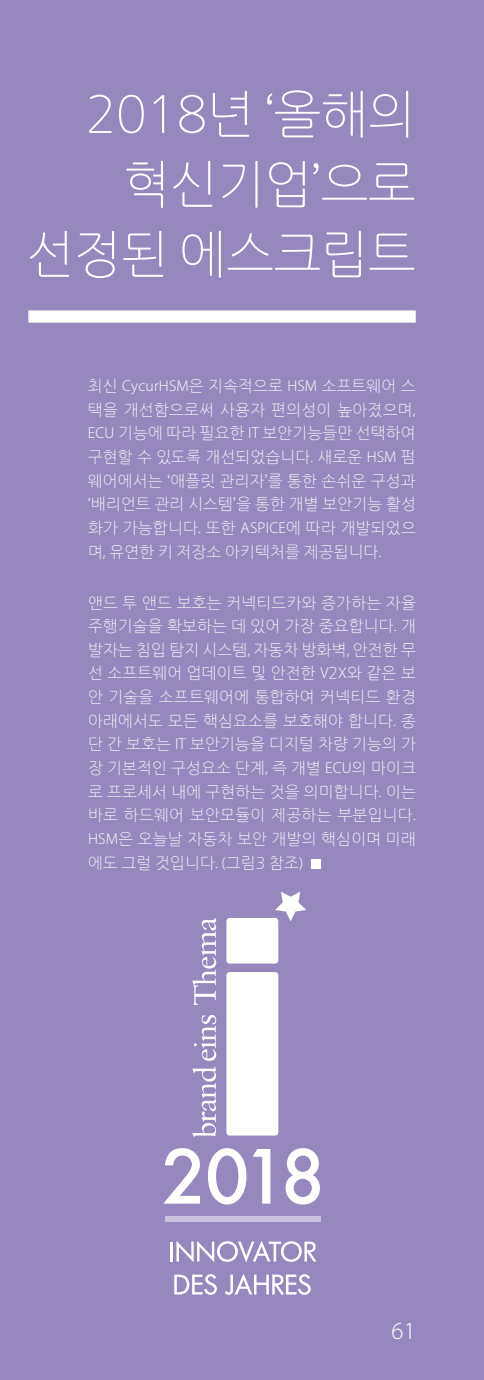
<style>
.page{position:relative;width:484px;height:1380px;background:#fff}
.page>*{position:absolute;margin:0;border:0;box-sizing:border-box;transform-origin:0 0}
.t1{font:50.75px/70px "Nanum Gothic OTF Light";letter-spacing:-.01em;color:#fff;text-align:right}
.t2{font:300 24.5px "Myriad Pro";color:#fff}
.t3{font:15.75px/23.6px "Nanum Gothic OTF Light";letter-spacing:.01em;color:#fff;text-align:justify}
.s1{font-family:"Myriad Pro";font-weight:300}
</style>
<div class="page">
<div style="left:0;top:0;width:483px;height:1379px;background:#9688bf"></div>
<svg style="left:164px;top:1148px;width:36px;height:55px"></svg>
<svg style="left:208px;top:1148px;width:38px;height:56px"></svg>
<svg style="left:253px;top:1149px;width:17px;height:54px"></svg>
<svg style="left:285px;top:1148px;width:35px;height:56px"></svg>
<div style="left:164px;top:1215px;width:156px;height:6px;background:#cac3de"></div>
<svg style="left:275px;top:891px;width:31px;height:30px"></svg>
<svg style="left:192px;top:1066px;width:24px;height:70px"></svg>
<svg style="left:194px;top:1015px;width:22px;height:45px"></svg>
<svg style="left:192px;top:917px;width:24px;height:87px"></svg>
<hr style="left:170px;top:1241px;width:2px;height:20px;background:#fff">
<svg style="left:176px;top:1241px;width:140px;height:20px"></svg>
<svg style="left:174px;top:1274px;width:43px;height:20px"></svg>
<svg style="left:224px;top:1274px;width:86px;height:20px"></svg>
<div style="left:226px;top:917px;width:52px;height:46px;background:#fff;border-radius:3px"></div>
<div style="left:226px;top:971px;width:52px;height:164px;background:#fff;border-radius:3px"></div>
<div style="left:28px;top:310px;width:387px;height:12px;background:#fff"></div>
<div style="left:311px;top:858px;width:9px;height:10px;background:#fff"></div>
<h1 class="t1" style="left:27px;top:80px;width:390px">2018년 ‘올해의 혁신기업’으로 선정된 에스크립트</h1>
<p class="t3" style="left:88px;top:374px;width:329px">최신 <span class="s1">CycurHSM</span>은 지속적으로 <span class="s1">HSM</span> 소프트웨어 스 택을 개선함으로써 사용자 편의성이 높아졌으며<span class="s1">, ECU</span> 기능에 따라 필요한 <span class="s1">IT</span> 보안기능들만 선택하여 구현할 수 있도록 개선되었습니다<span class="s1">.</span> 새로운 <span class="s1">HSM</span> 펌 웨어에서는 ‘애플릿 관리자’를 통한 손쉬운 구성과 ‘배리언트 관리 시스템’을 통한 개별 보안기능 활성 화가 가능합니다<span class="s1">.</span> 또한 <span class="s1">ASPICE</span>에 따라 개발되었으 며<span class="s1">,</span> 유연한 키 저장소 아키텍처를 제공됩니다<span class="s1">.</span></p>
<p class="t3" style="left:88px;top:591px;width:329px">앤드 투 앤드 보호는 커넥티드카와 증가하는 자율 주행기술을 확보하는 데 있어 가장 중요합니다<span class="s1">.</span> 개 발자는 침입 탐지 시스템<span class="s1">,</span> 자동차 방화벽<span class="s1">,</span> 안전한 무 선 소프트웨어 업데이트 및 안전한 <span class="s1">V</span>2<span class="s1">X</span>와 같은 보 안 기술을 소프트웨어에 통합하여 커넥티드 환경 아래에서도 모든 핵심요소를 보호해야 합니다<span class="s1">.</span> 종 단 간 보호는 <span class="s1">IT</span> 보안기능을 디지털 차량 기능의 가 장 기본적인 구성요소 단계<span class="s1">,</span> 즉 개별 <span class="s1">ECU</span>의 마이크 로 프로세서 내에 구현하는 것을 의미합니다<span class="s1">.</span> 이는 바로 하드웨어 보안모듈이 제공하는 부분입니다<span class="s1">.<br>HSM</span>은 오늘날 자동차 보안 개발의 핵심이며 미래 에도 그럴 것입니다<span class="s1">. (</span>그림3 참조<span class="s1">)</span></p>
<h2 class="t2" style="left:391px;top:1315px;width:26px">61</h2>
</div>
